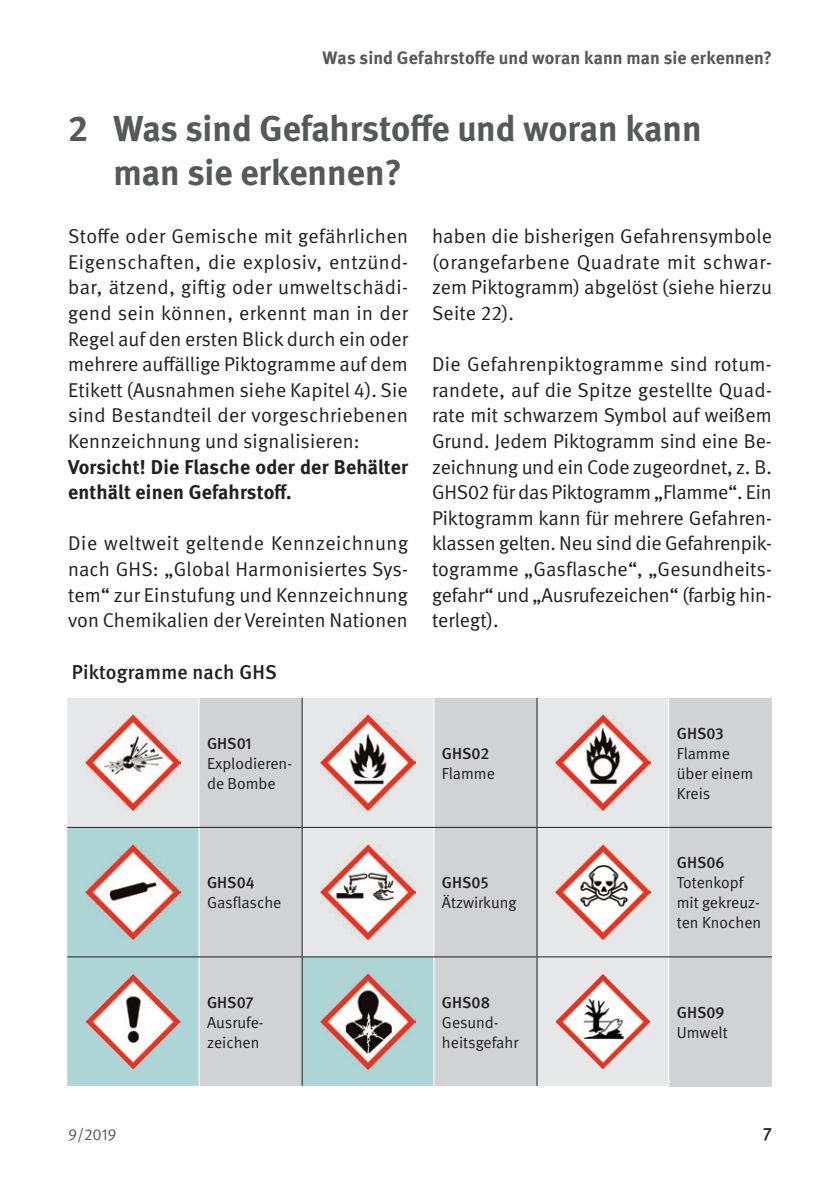
<style>
.page{position:relative;width:840px;height:1191px;background:#fff}
.page>*{position:absolute;margin:0;border:0;box-sizing:border-box;transform-origin:0 0}
.t1{font:700 36px/44px "DGUV Meta";color:#57585a}
.t2{font:20px/25.6px "DGUV Meta";letter-spacing:.005em;color:#231f20;text-align:justify}
.t3{font:700 20px/25.6px "DGUV Meta";letter-spacing:.01em;color:#231f20}
.t4{font:500 20px "DGUV Meta";letter-spacing:.01em;color:#231f20}
.t5{font:700 18px "DGUV Meta";letter-spacing:.005em;color:#57585a}
.t6{font:500 18px "DGUV Meta";color:#231f20}
.t7{font:16px/20px "DGUV Meta";color:#231f20}
.t8{font:500 16px "DGUV Meta";color:#231f20}
.t9{font:16px "DGUV Meta";color:#57585a}
</style>
<div class="page">
<div style="left:67px;top:698px;width:131px;height:129px;background:#e6e7e9"></div>
<svg style="left:199px;top:698px;width:572px;height:387px;background:#d6d7d9"></svg>
<svg style="left:67px;top:828px;width:366px;height:257px;background:#c4d5d6"></svg>
<hr style="left:433px;top:698px;width:1px;height:129px;background:#fff">
<hr style="left:668px;top:698px;width:1px;height:129px;background:#fff">
<hr style="left:198px;top:828px;width:1px;height:128px;background:#fff">
<hr style="left:433px;top:828px;width:1px;height:128px;background:#fff">
<hr style="left:668px;top:828px;width:1px;height:128px;background:#fff">
<hr style="left:198px;top:957px;width:1px;height:128px;background:#fff">
<hr style="left:433px;top:957px;width:1px;height:128px;background:#fff">
<hr style="left:668px;top:957px;width:1px;height:128px;background:#fff">
<hr style="left:301px;top:698px;width:1px;height:129px;background:#231f20">
<hr style="left:536px;top:698px;width:1px;height:129px;background:#231f20">
<hr style="left:301px;top:828px;width:1px;height:128px;background:#231f20">
<hr style="left:536px;top:828px;width:1px;height:128px;background:#231f20">
<hr style="left:301px;top:957px;width:1px;height:128px;background:#231f20">
<hr style="left:536px;top:957px;width:1px;height:128px;background:#231f20">
<hr style="left:67px;top:827px;width:132px;height:1px;background:#231f20">
<hr style="left:199px;top:827px;width:103px;height:1px;background:#231f20">
<hr style="left:302px;top:827px;width:131px;height:1px;background:#231f20">
<hr style="left:433px;top:827px;width:103px;height:1px;background:#231f20">
<hr style="left:536px;top:827px;width:132px;height:1px;background:#231f20">
<hr style="left:668px;top:827px;width:103px;height:1px;background:#231f20">
<hr style="left:67px;top:956px;width:132px;height:1px;background:#231f20">
<hr style="left:199px;top:956px;width:103px;height:1px;background:#231f20">
<hr style="left:302px;top:956px;width:131px;height:1px;background:#231f20">
<hr style="left:433px;top:956px;width:103px;height:1px;background:#231f20">
<hr style="left:536px;top:956px;width:132px;height:1px;background:#231f20">
<hr style="left:668px;top:956px;width:103px;height:1px;background:#231f20">
<hr style="left:669px;top:1085px;width:102px;height:1px;background:#d1d2d4">
<img style="left:85px;top:715px;width:96px;height:95px">
<img style="left:320px;top:715px;width:95px;height:95px">
<img style="left:555px;top:715px;width:95px;height:95px">
<img style="left:85px;top:844px;width:96px;height:96px">
<img style="left:320px;top:844px;width:95px;height:96px">
<img style="left:555px;top:844px;width:95px;height:96px">
<img style="left:85px;top:974px;width:96px;height:95px">
<img style="left:320px;top:974px;width:95px;height:95px">
<img style="left:555px;top:974px;width:95px;height:95px">
<p class="t5" style="left:322px;top:47px;width:450px">Was sind Gefahrstoffe und woran kann man sie erkennen?</p>
<h1 class="t1" style="left:113px;top:107px;width:589px;text-indent:-45px">2 Was sind Gefahrstoffe und woran kann man sie erkennen?</h1>
<p class="t2" style="left:68px;top:224px;width:341px">Stoffe oder Gemische mit gefährlichen Eigenschaften, die explosiv, entzünd&shy;bar, ätzend, giftig oder umweltschädi&shy;gend sein können, erkennt man in der Regel auf den ersten Blick durch ein oder mehrere auffällige Piktogramme auf dem Etikett (Ausnahmen siehe Kapitel 4). Sie sind Bestandteil der vorgeschriebenen Kennzeichnung und signalisieren:</p>
<p class="t3" style="left:68px;top:454px;width:341px">Vorsicht! Die Flasche oder der Behälter enthält einen Gefahrstoff.</p>
<p class="t2" style="left:68px;top:531px;width:341px">Die weltweit geltende Kennzeichnung nach GHS: „Global Harmonisiertes Sys&shy;tem“ zur Einstufung und Kennzeichnung von Chemikalien der Vereinten Nationen</p>
<p class="t4" style="left:72px;top:660px;width:206px">Piktogramme nach GHS</p>
<p class="t8" style="left:207px;top:734px;width:46px">GHS01</p>
<p class="t7" style="left:207px;top:753px;width:86px">Explodieren&shy;de Bombe</p>
<p class="t8" style="left:207px;top:873px;width:49px">GHS04</p>
<p class="t7" style="left:207px;top:893px;width:76px">Gasflasche</p>
<p class="t2" style="left:432px;top:224px;width:341px">haben die bisherigen Gefahrensymbole (orangefarbene Quadrate mit schwar&shy;zem Piktogramm) abgelöst (siehe hierzu Seite 22).</p>
<p class="t2" style="left:432px;top:352px;width:341px">Die Gefahrenpiktogramme sind rotum&shy;randete, auf die Spitze gestellte Quad&shy;rate mit schwarzem Symbol auf weißem Grund. Jedem Piktogramm sind eine Be&shy;zeichnung und ein Code zugeordnet, z. B.<br>GHS02 für das Piktogramm „Flamme“. Ein Piktogramm kann für mehrere Gefahren&shy;klassen gelten. Neu sind die Gefahrenpik&shy;togramme „Gasflasche“, „Gesundheits&shy;gefahr“ und „Ausrufe zeichen“ (farbig hin&shy;terlegt).</p>
<p class="t8" style="left:441px;top:744px;width:49px">GHS02</p>
<p class="t7" style="left:441px;top:763px;width:55px">Flamme</p>
<p class="t8" style="left:441px;top:873px;width:48px">GHS05</p>
<p class="t7" style="left:441px;top:893px;width:76px">Ätzwirkung</p>
<p class="t8" style="left:676px;top:724px;width:49px">GHS03</p>
<p class="t7" style="left:676px;top:743px;width:78px">Flamme über einem<br>Kreis</p>
<p class="t8" style="left:676px;top:853px;width:49px">GHS06</p>
<p class="t7" style="left:676px;top:873px;width:86px">Totenkopf mit gekreuz&shy;ten Knochen</p>
<p class="t8" style="left:207px;top:992px;width:48px">GHS07</p>
<p class="t7" style="left:207px;top:1012px;width:58px">Ausrufe&shy;zeichen</p>
<p class="t8" style="left:441px;top:992px;width:50px">GHS08</p>
<p class="t7" style="left:441px;top:1012px;width:78px">Gesund&shy;heitsgefahr</p>
<p class="t8" style="left:676px;top:1002px;width:49px">GHS09</p>
<p class="t7" style="left:676px;top:1022px;width:52px">Umwelt</p>
<p class="t9" style="left:68px;top:1124px;width:50px">9/2019</p>
<p class="t6" style="left:762px;top:1122px;width:11px">7</p>
</div>
